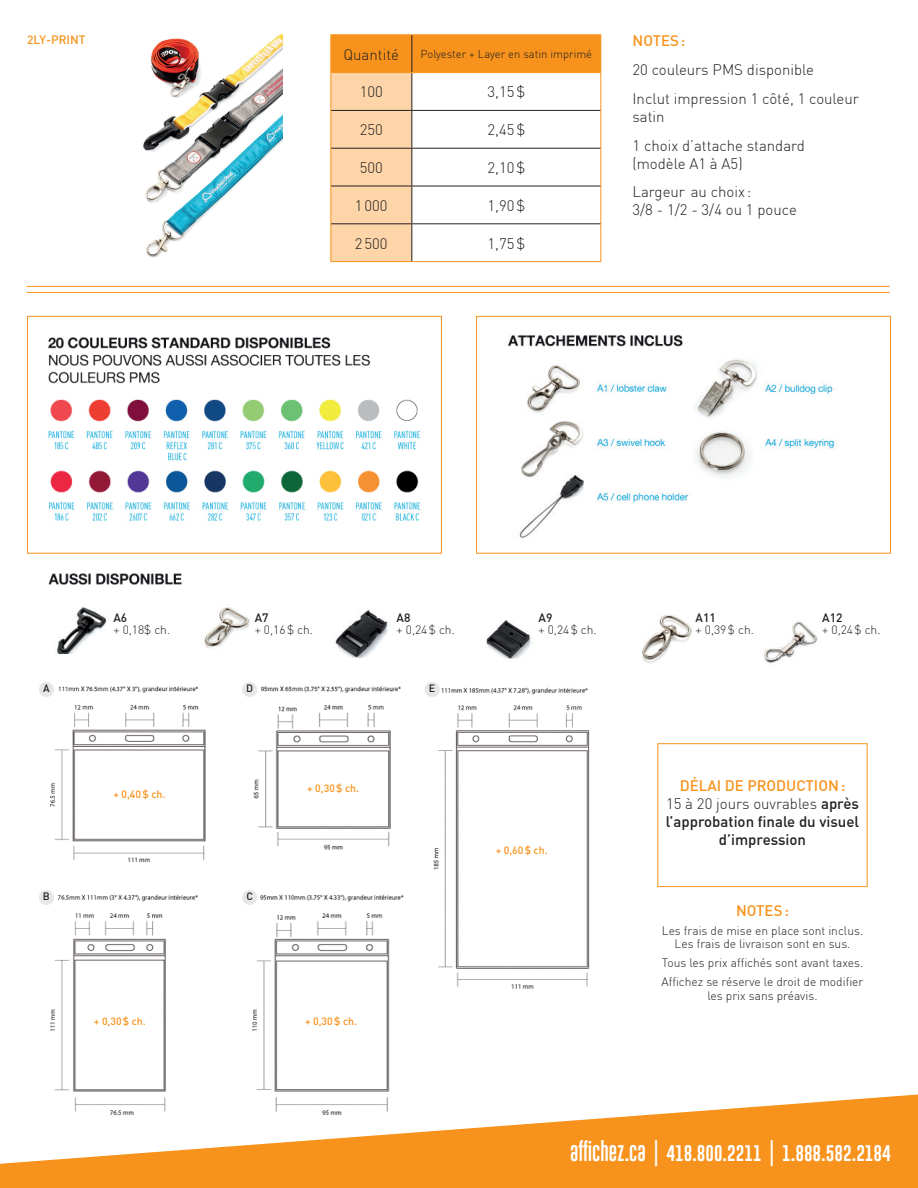
<style>
.page{position:relative;width:918px;height:1188px;background:#fff}
.page>*{position:absolute;margin:0;border:0;box-sizing:border-box;transform-origin:0 0}
.t1{font:16.5px "Gobold Uplow";color:#fff}
.t2{font:300 15px/18px "DIN";color:#231f20}
.t3{font:500 15px/18px "DIN";color:#231f20;text-align:center}
.t4{font:500 15px "DIN";color:#f7931d}
.t5{font:300 12px/13.5px "DIN";color:#231f20;text-align:center}
.t6{font:500 12px "DIN";color:#231f20}
.t7{font:500 12px "DIN";color:#f7931d}
.t8{font:300 11.25px "DIN";color:#231f20}
.t9{font:500 10.5px "DIN";color:#f7931d}
.t10{font:500 10.5px "DIN";color:#231f20}
.s1{color:#f7931d}
.s2{font-weight:300}
</style>
<div class="page">
<img style="left:39px;top:686px;width:551px;height:406px">
<svg style="left:0;top:1095px;width:918px;height:93px;fill:#f7931d"></svg>
<svg style="left:331px;top:35px;width:269px;height:226px"></svg>
<div style="left:412px;top:73px;width:189px;height:37px;background:#fff"></div>
<hr style="left:330px;top:34px;width:82px;height:1px;background:#f7931d">
<hr style="left:330px;top:35px;width:1px;height:37px;background:#f7931d">
<hr style="left:412px;top:34px;width:189px;height:1px;background:#f7931d">
<hr style="left:600px;top:35px;width:1px;height:37px;background:#f7931d">
<hr style="left:330px;top:73px;width:1px;height:37px;background:#f7931d">
<hr style="left:600px;top:73px;width:1px;height:37px;background:#f7931d">
<hr style="left:330px;top:110px;width:1px;height:38px;background:#f7931d">
<hr style="left:600px;top:110px;width:1px;height:38px;background:#f7931d">
<hr style="left:330px;top:148px;width:1px;height:38px;background:#f7931d">
<hr style="left:600px;top:148px;width:1px;height:38px;background:#f7931d">
<hr style="left:330px;top:186px;width:1px;height:38px;background:#f7931d">
<hr style="left:600px;top:186px;width:1px;height:38px;background:#f7931d">
<hr style="left:330px;top:224px;width:1px;height:37px;background:#f7931d">
<hr style="left:600px;top:224px;width:1px;height:37px;background:#f7931d">
<hr style="left:330px;top:261px;width:82px;height:1px;background:#f7931d">
<hr style="left:412px;top:261px;width:189px;height:1px;background:#f7931d">
<hr style="left:411px;top:35px;width:1px;height:37px;background:#231f20">
<hr style="left:411px;top:73px;width:1px;height:37px;background:#231f20">
<hr style="left:331px;top:110px;width:81px;height:1px;background:#231f20">
<hr style="left:412px;top:110px;width:188px;height:1px;background:#231f20">
<hr style="left:411px;top:111px;width:1px;height:37px;background:#231f20">
<hr style="left:331px;top:148px;width:81px;height:1px;background:#231f20">
<hr style="left:412px;top:148px;width:188px;height:1px;background:#231f20">
<hr style="left:411px;top:149px;width:1px;height:37px;background:#231f20">
<hr style="left:331px;top:186px;width:81px;height:1px;background:#231f20">
<hr style="left:412px;top:186px;width:188px;height:1px;background:#231f20">
<hr style="left:411px;top:186px;width:1px;height:37px;background:#231f20">
<hr style="left:331px;top:223px;width:81px;height:1px;background:#231f20">
<hr style="left:412px;top:223px;width:188px;height:1px;background:#231f20">
<hr style="left:411px;top:224px;width:1px;height:37px;background:#231f20">
<hr style="left:330px;top:72px;width:82px;height:1px;background:#f7931d">
<hr style="left:412px;top:72px;width:189px;height:1px;background:#f7931d">
<img style="left:143px;top:34px;width:140px;height:224px">
<hr style="left:27px;top:286px;width:863px;height:1px;background:#f7931d">
<hr style="left:27px;top:292px;width:863px;height:1px;background:#f7931d">
<div style="left:27px;top:316px;width:415px;height:238px;border:1px solid #f7931d"></div>
<div style="left:476px;top:316px;width:415px;height:238px;border:1px solid #f7931d"></div>
<img style="left:48px;top:337px;width:373px;height:184px">
<img style="left:507px;top:335px;width:329px;height:203px">
<img style="left:48px;top:573px;width:134px;height:12px">
<img style="left:204px;top:607px;width:46px;height:41px">
<img style="left:56px;top:607px;width:51px;height:47px">
<img style="left:335px;top:610px;width:53px;height:49px">
<img style="left:486px;top:620px;width:46px;height:39px">
<img style="left:642px;top:614px;width:50px;height:49px">
<img style="left:764px;top:621px;width:54px;height:42px">
<div style="left:317px;top:588px;width:44px;height:34px;background:#fff;border-radius:50%"></div>
<div style="left:657px;top:743px;width:211px;height:144px;border:1px solid #f7931d"></div>
<div style="left:45px;top:681px;width:13px;height:17px;background:#fff"></div>
<div style="left:246px;top:684px;width:13px;height:16px;background:#fff"></div>
<div style="left:428px;top:684px;width:13px;height:16px;background:#fff"></div>
<div style="left:44px;top:891px;width:13px;height:16px;background:#fff"></div>
<div style="left:246px;top:893px;width:13px;height:16px;background:#fff"></div>
<div style="left:39px;top:682px;width:15px;height:15px;background:#e6e7e9;border-radius:50%"></div>
<div style="left:39px;top:890px;width:15px;height:15px;background:#e6e7e9;border-radius:50%"></div>
<div style="left:242px;top:890px;width:15px;height:15px;background:#e6e7e9;border-radius:50%"></div>
<div style="left:242px;top:682px;width:15px;height:15px;background:#e6e7e9;border-radius:50%"></div>
<div style="left:425px;top:682px;width:15px;height:15px;background:#e6e7e9;border-radius:50%"></div>
<p class="t7" style="left:27px;top:32px;width:60px">2LY-PRINT</p>
<p class="t2" style="left:344px;top:45px;width:57px">Quantité</p>
<p class="t8" style="left:420px;top:47px;width:173px">Polyester + Layer en satin imprimé</p>
<p class="t2" style="left:360px;top:83px;width:25px">100</p>
<p class="t2" style="left:487px;top:83px;width:39px">3,15$</p>
<p class="t2" style="left:360px;top:121px;width:25px">250</p>
<p class="t2" style="left:487px;top:121px;width:39px">2,45$</p>
<p class="t2" style="left:360px;top:158px;width:25px">500</p>
<p class="t2" style="left:487px;top:158px;width:39px">2,10$</p>
<p class="t2" style="left:355px;top:196px;width:34px">1000</p>
<p class="t2" style="left:487px;top:196px;width:39px">1,90$</p>
<p class="t2" style="left:355px;top:234px;width:34px">2500</p>
<p class="t2" style="left:487px;top:234px;width:39px">1,75$</p>
<p class="t4" style="left:633px;top:31px;width:54px">NOTES:</p>
<p class="t2" style="left:633px;top:60px;width:183px">20 couleurs PMS disponible</p>
<p class="t2" style="left:633px;top:89px;width:228px">Inclut impression 1 côté, 1 couleur satin</p>
<p class="t2" style="left:633px;top:136px;width:174px">1 choix d’attache standard</p>
<p class="t2" style="left:633px;top:154px;width:112px">(modèle A1 à A5)</p>
<p class="t2" style="left:633px;top:183px;width:120px">Largeur au choix :</p>
<p class="t2" style="left:633px;top:201px;width:166px">3/8 - 1/2 - 3/4 ou 1 pouce</p>
<p class="t10" style="left:43px;top:682px;width:8px">A</p>
<p class="t6" style="left:113px;top:610px;width:15px">A6</p>
<p class="t5" style="left:113px;top:623px;width:58px">+ 0,18$ ch.</p>
<p class="t9" style="left:113px;top:788px;width:53px">+ 0,40$ ch.</p>
<p class="t6" style="left:255px;top:610px;width:15px">A7</p>
<p class="t5" style="left:255px;top:623px;width:60px">+ 0,16$ ch.</p>
<p class="t6" style="left:397px;top:610px;width:15px">A8</p>
<p class="t5" style="left:397px;top:623px;width:60px">+ 0,24$ ch.</p>
<p class="t10" style="left:246px;top:682px;width:8px">D</p>
<p class="t10" style="left:429px;top:682px;width:8px">E</p>
<p class="t9" style="left:307px;top:782px;width:53px">+ 0,30$ ch.</p>
<p class="t10" style="left:43px;top:890px;width:8px">B</p>
<p class="t10" style="left:246px;top:890px;width:8px">C</p>
<p class="t6" style="left:539px;top:610px;width:15px">A9</p>
<p class="t5" style="left:539px;top:623px;width:60px">+ 0,24$ ch.</p>
<p class="t9" style="left:496px;top:844px;width:53px">+ 0,60$ ch.</p>
<p class="t9" style="left:94px;top:1014px;width:53px">+ 0,30$ ch.</p>
<p class="t9" style="left:305px;top:1014px;width:53px">+ 0,30$ ch.</p>
<p class="t6" style="left:696px;top:610px;width:22px">A11</p>
<p class="t5" style="left:696px;top:623px;width:60px">+ 0,39$ ch.</p>
<p class="t6" style="left:822px;top:610px;width:22px">A12</p>
<p class="t5" style="left:822px;top:623px;width:60px">+ 0,24$ ch.</p>
<p class="t3" style="left:666px;top:776px;width:195px"><span class="s1">DÉLAI DE PRODUCTION:<br></span><span class="s2">15 à 20 jours ouvrables</span> après l’approbation finale du visuel d’impression</p>
<p class="t4" style="left:736px;top:901px;width:54px">NOTES:</p>
<p class="t5" style="left:662px;top:924px;width:203px">Les frais de mise en place sont inclus.<br>Les frais de livraison sont en sus.</p>
<p class="t5" style="left:662px;top:956px;width:203px">Tous les prix affichés sont avant taxes.</p>
<p class="t5" style="left:662px;top:975px;width:203px">Affichez se réserve le droit de modifier les prix sans préavis.</p>
<p class="t1" style="left:570px;top:1140px;width:322px">affichez.ca | 418.800.2211 | 1.888.582.2184</p>
</div>
